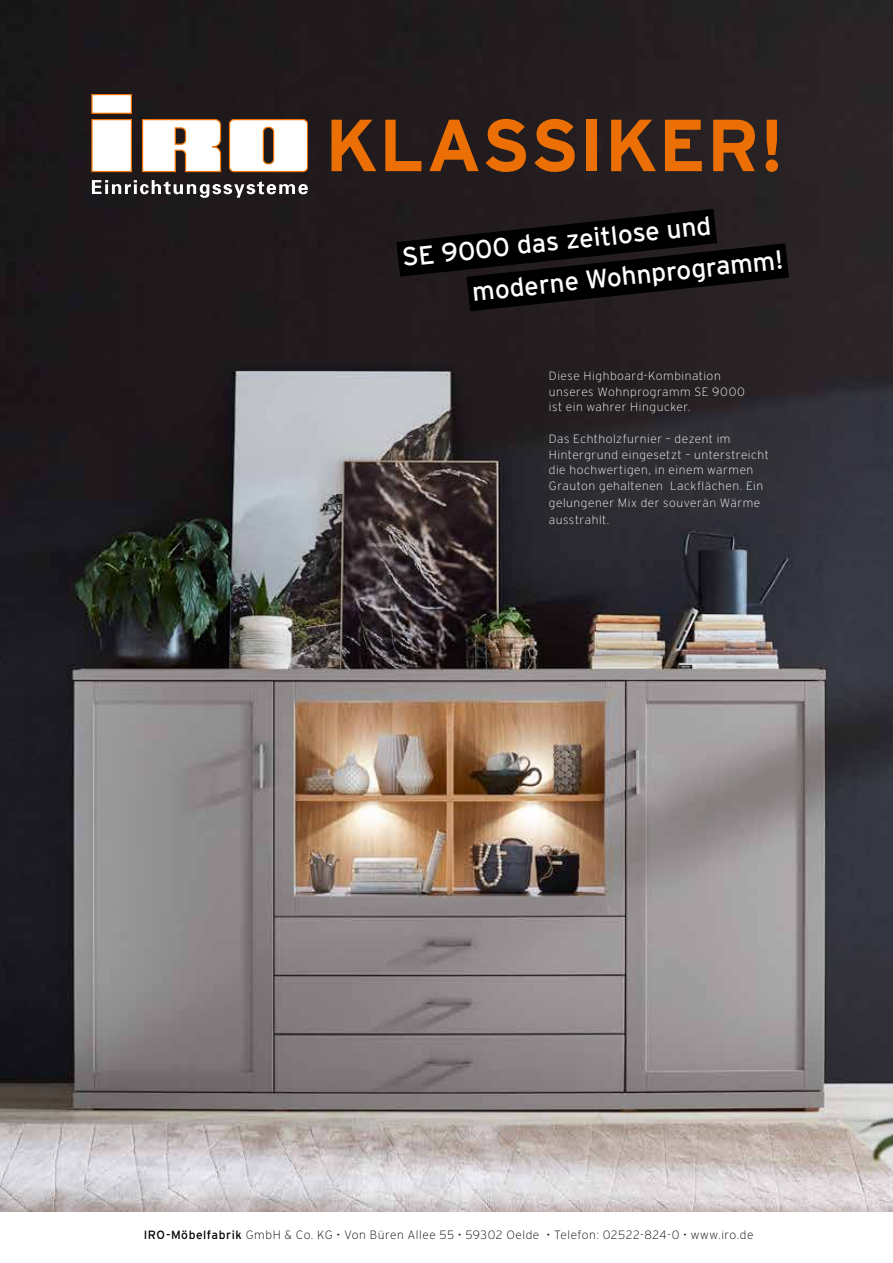
<style>
.page{position:relative;width:893px;height:1263px;background:#fff}
.page>*{position:absolute;margin:0;border:0;box-sizing:border-box;transform-origin:0 0}
.t1{font:700 73.5px "Interstate";letter-spacing:.005em;color:#ec6f05}
.t2{font:26.1px "Interstate";color:#fff}
.t3{font:200 12px/15.8px "Interstate";letter-spacing:.04em;color:#fff}
.t4{font:200 12px "Interstate";letter-spacing:.045em;color:#000}
.s1{font-weight:400}
</style>
<div class="page">
<img style="left:0;top:0;width:893px;height:1212px">
<svg style="left:92px;top:180px;width:216px;height:18px"></svg>
<div style="left:92px;top:95px;width:39px;height:18px;background:#fff"></div>
<div style="left:92px;top:94px;width:40px;height:20px;border:1px solid #ee7203"></div>
<div style="left:92px;top:120px;width:39px;height:52px;background:#fff"></div>
<div style="left:92px;top:119px;width:40px;height:53px;border:1px solid #ee7203"></div>
<svg style="left:141px;top:118px;width:81px;height:55px"></svg>
<svg style="left:228px;top:118px;width:80px;height:55px"></svg>
<svg style="left:396px;top:209px;width:393px;height:102px;background:#100d0e"></svg>
<h1 class="t1" style="left:325px;top:104px;width:461px">KLASSIKER!</h1>
<h2 class="t2" style="left:401px;top:243px;width:312px;rotate:-6deg">SE 9000 das zeitlose und</h2>
<h2 class="t2" style="left:471px;top:277px;width:314px;rotate:-6deg">moderne Wohnprogramm!</h2>
<p class="t3" style="left:549px;top:368px;width:198px">Diese Highboard-Kombination unseres Wohnprogramm SE 9000 ist ein wahrer Hingucker.</p>
<p class="t3" style="left:549px;top:431px;width:221px">Das Echtholzfurnier – dezent im Hintergrund eingesetzt – unterstreicht die hochwertigen, in einem warmen Grauton gehaltenen Lackflächen. Ein</p>
<p class="t3" style="left:549px;top:495px;width:213px;line-height:17.1px">gelungener Mix der souverän Wärme ausstrahlt.</p>
<p class="t4" style="left:144px;top:1228px;width:611px"><span class="s1">IRO-Möbelfabrik</span> GmbH &amp; Co. KG • Von Büren Allee 55 • 59302 Oelde • Telefon: 02522-824-0 • www.iro.de</p>
</div>
